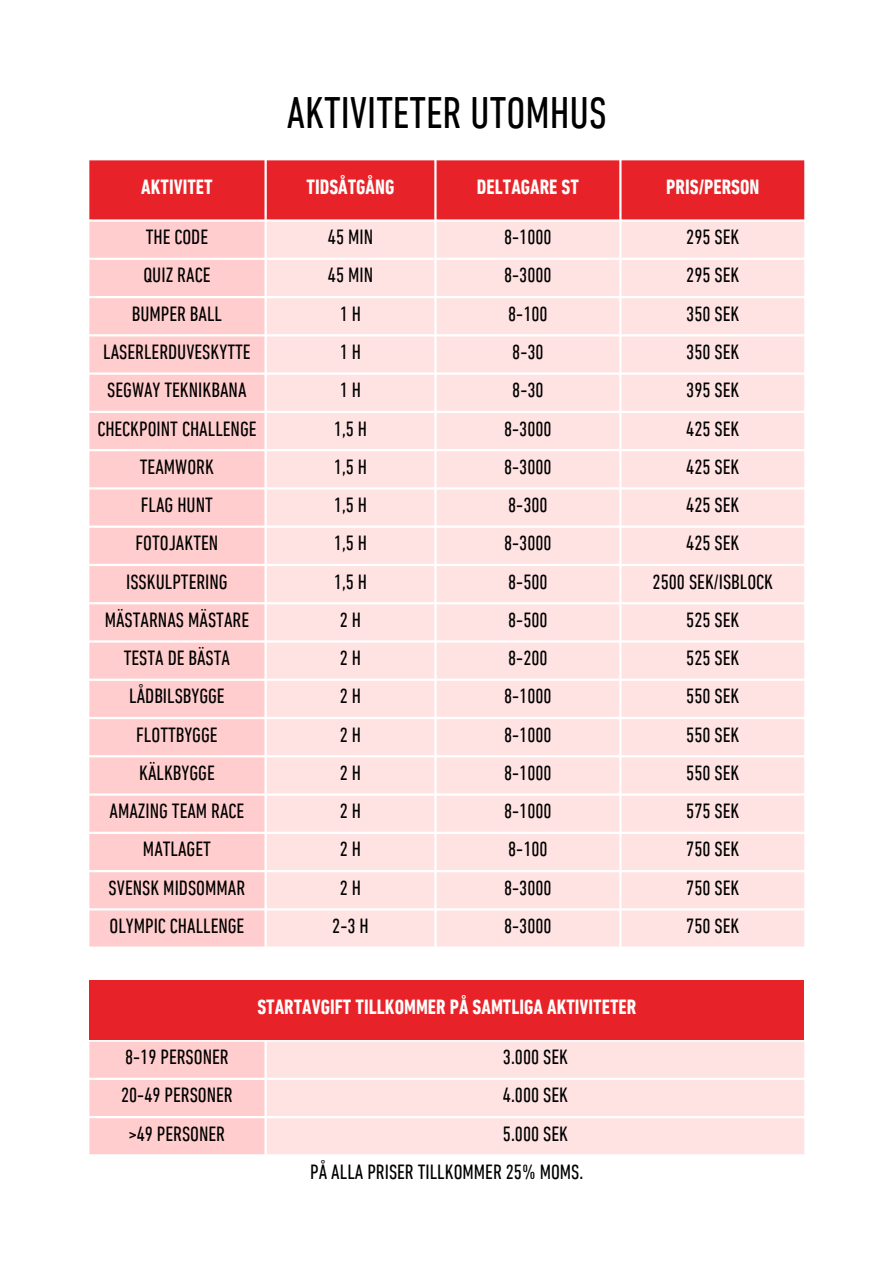
<style>
.page{position:relative;width:894px;height:1264px;background:#fff}
.page>*{position:absolute;margin:0;border:0;box-sizing:border-box;transform-origin:0 0}
.t1{font:condensed 45px "DIN Next LT Pro";color:#000}
.t2{font:condensed 21px "DIN Next LT Pro";color:#000}
.t3{font:700 condensed 21px "DIN Next LT Pro";color:#fdfdfc}
</style>
<div class="page">
<div style="left:89px;top:160px;width:715px;height:59px;background:#e72228"></div>
<svg style="left:89px;top:222px;width:175px;height:724px;background:#ffcfcf"></svg>
<svg style="left:267px;top:222px;width:537px;height:724px;background:#ffe4e4"></svg>
<div style="left:89px;top:980px;width:715px;height:59px;background:#e72228"></div>
<div style="left:89px;top:1041px;width:175px;height:113px;background:#ffcdcd"></div>
<div style="left:267px;top:1042px;width:537px;height:112px;background:#ffe3e3"></div>
<p class="t1" style="left:286px;top:94px;width:321px">AKTIVITETER UTOMHUS</p>
<h1 class="t3" style="left:141px;top:178px;width:73px">AKTIVITET</h1>
<p class="t3" style="left:306px;top:178px;width:89px">TIDSÅTGÅNG</p>
<p class="t3" style="left:477px;top:178px;width:103px">DELTAGARE ST</p>
<p class="t3" style="left:666px;top:178px;width:95px">PRIS/PERSON</p>
<p class="t2" style="left:146px;top:228px;width:64px">THE CODE</p>
<p class="t2" style="left:328px;top:228px;width:47px">45 MIN</p>
<p class="t2" style="left:504px;top:228px;width:49px">8-1000</p>
<p class="t2" style="left:686px;top:228px;width:55px">295 SEK</p>
<p class="t2" style="left:143px;top:267px;width:68px">QUIZ RACE</p>
<p class="t2" style="left:328px;top:267px;width:47px">45 MIN</p>
<p class="t2" style="left:504px;top:267px;width:49px">8-3000</p>
<p class="t2" style="left:686px;top:267px;width:55px">295 SEK</p>
<p class="t2" style="left:132px;top:305px;width:92px">BUMPER BALL</p>
<p class="t2" style="left:340px;top:305px;width:23px">1H</p>
<p class="t2" style="left:508px;top:305px;width:41px">8-100</p>
<p class="t2" style="left:686px;top:305px;width:55px">350 SEK</p>
<p class="t2" style="left:103px;top:343px;width:149px">LASERLERDUVESKYTTE</p>
<p class="t2" style="left:340px;top:343px;width:23px">1H</p>
<p class="t2" style="left:512px;top:343px;width:33px">8-30</p>
<p class="t2" style="left:686px;top:343px;width:55px">350 SEK</p>
<p class="t2" style="left:107px;top:381px;width:141px">SEGWAY TEKNIKBANA</p>
<p class="t2" style="left:340px;top:381px;width:23px">1H</p>
<p class="t2" style="left:512px;top:381px;width:33px">8-30</p>
<p class="t2" style="left:686px;top:381px;width:55px">395 SEK</p>
<p class="t2" style="left:97px;top:420px;width:160px">CHECKPOINT CHALLENGE</p>
<p class="t2" style="left:334px;top:420px;width:35px">1,5 H</p>
<p class="t2" style="left:504px;top:420px;width:49px">8-3000</p>
<p class="t2" style="left:686px;top:420px;width:55px">425 SEK</p>
<p class="t2" style="left:140px;top:458px;width:76px">TEAMWORK</p>
<p class="t2" style="left:334px;top:458px;width:35px">1,5 H</p>
<p class="t2" style="left:504px;top:458px;width:49px">8-3000</p>
<p class="t2" style="left:686px;top:458px;width:55px">425 SEK</p>
<p class="t2" style="left:141px;top:496px;width:73px">FLAG HUNT</p>
<p class="t2" style="left:334px;top:496px;width:35px">1,5 H</p>
<p class="t2" style="left:508px;top:496px;width:41px">8-300</p>
<p class="t2" style="left:686px;top:496px;width:55px">425 SEK</p>
<p class="t2" style="left:135px;top:534px;width:84px">FOTOJAKTEN</p>
<p class="t2" style="left:334px;top:534px;width:35px">1,5 H</p>
<p class="t2" style="left:504px;top:534px;width:49px">8-3000</p>
<p class="t2" style="left:686px;top:534px;width:55px">425 SEK</p>
<p class="t2" style="left:126px;top:573px;width:103px">ISSKULPTERING</p>
<p class="t2" style="left:334px;top:573px;width:35px">1,5 H</p>
<p class="t2" style="left:508px;top:573px;width:41px">8-500</p>
<p class="t2" style="left:652px;top:573px;width:122px">2500 SEK/ISBLOCK</p>
<p class="t2" style="left:105px;top:611px;width:146px">MÄSTARNAS MÄSTARE</p>
<p class="t2" style="left:340px;top:611px;width:23px">2H</p>
<p class="t2" style="left:508px;top:611px;width:41px">8-500</p>
<p class="t2" style="left:686px;top:611px;width:55px">525 SEK</p>
<p class="t2" style="left:124px;top:649px;width:108px">TESTA DE BÄSTA</p>
<p class="t2" style="left:340px;top:649px;width:23px">2H</p>
<p class="t2" style="left:508px;top:649px;width:41px">8-200</p>
<p class="t2" style="left:686px;top:649px;width:55px">525 SEK</p>
<p class="t2" style="left:129px;top:687px;width:97px">LÅDBILSBYGGE</p>
<p class="t2" style="left:340px;top:687px;width:23px">2H</p>
<p class="t2" style="left:504px;top:687px;width:49px">8-1000</p>
<p class="t2" style="left:686px;top:687px;width:55px">550 SEK</p>
<p class="t2" style="left:136px;top:726px;width:83px">FLOTTBYGGE</p>
<p class="t2" style="left:340px;top:726px;width:23px">2H</p>
<p class="t2" style="left:504px;top:726px;width:49px">8-1000</p>
<p class="t2" style="left:686px;top:726px;width:55px">550 SEK</p>
<p class="t2" style="left:139px;top:764px;width:77px">KÄLKBYGGE</p>
<p class="t2" style="left:340px;top:764px;width:23px">2H</p>
<p class="t2" style="left:504px;top:764px;width:49px">8-1000</p>
<p class="t2" style="left:686px;top:764px;width:55px">550 SEK</p>
<p class="t2" style="left:109px;top:802px;width:136px">AMAZING TEAM RACE</p>
<p class="t2" style="left:340px;top:802px;width:23px">2H</p>
<p class="t2" style="left:504px;top:802px;width:49px">8-1000</p>
<p class="t2" style="left:686px;top:802px;width:55px">575 SEK</p>
<p class="t2" style="left:143px;top:840px;width:69px">MATLAGET</p>
<p class="t2" style="left:340px;top:840px;width:23px">2H</p>
<p class="t2" style="left:508px;top:840px;width:41px">8-100</p>
<p class="t2" style="left:686px;top:840px;width:55px">750 SEK</p>
<p class="t2" style="left:109px;top:879px;width:138px">SVENSK MIDSOMMAR</p>
<p class="t2" style="left:340px;top:879px;width:23px">2H</p>
<p class="t2" style="left:504px;top:879px;width:49px">8-3000</p>
<p class="t2" style="left:686px;top:879px;width:55px">750 SEK</p>
<p class="t2" style="left:109px;top:917px;width:136px">OLYMPIC CHALLENGE</p>
<p class="t2" style="left:332px;top:917px;width:38px">2-3 H</p>
<p class="t2" style="left:504px;top:917px;width:49px">8-3000</p>
<p class="t2" style="left:686px;top:917px;width:55px">750 SEK</p>
<p class="t3" style="left:257px;top:998px;width:380px">STARTAVGIFT TILLKOMMER PÅ SAMTLIGA AKTIVITETER</p>
<p class="t2" style="left:125px;top:1048px;width:105px">8-19 PERSONER</p>
<p class="t2" style="left:503px;top:1048px;width:67px">3.000 SEK</p>
<p class="t2" style="left:121px;top:1086px;width:113px">20-49 PERSONER</p>
<p class="t2" style="left:503px;top:1086px;width:67px">4.000 SEK</p>
<p class="t2" style="left:129px;top:1124px;width:98px">&gt;49 PERSONER</p>
<p class="t2" style="left:503px;top:1124px;width:67px">5.000 SEK</p>
<p class="t2" style="left:310px;top:1163px;width:274px">PÅ ALLA PRISER TILLKOMMER 25% MOMS.</p>
</div>
